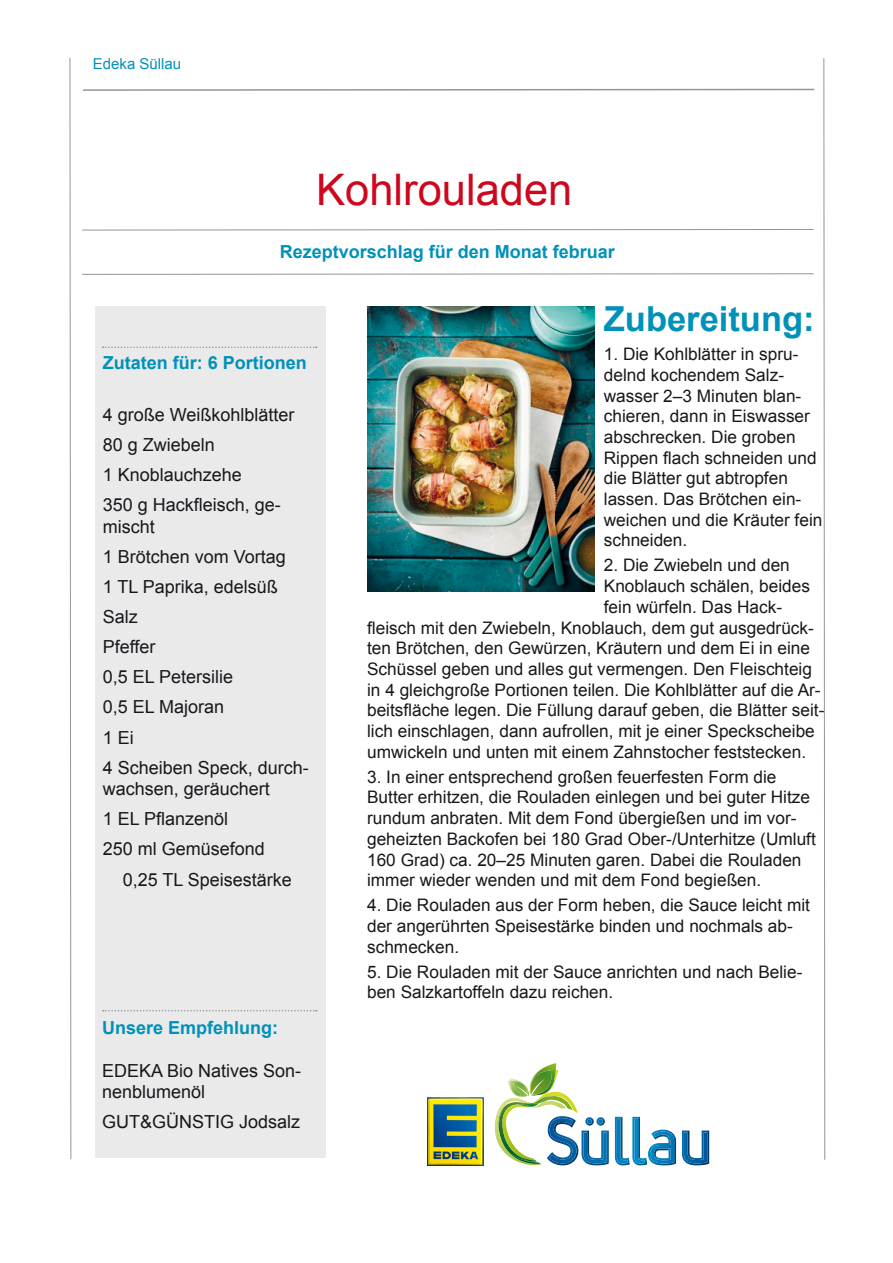
<style>
.page{position:relative;width:893px;height:1263px;background:#fff}
.page>*{position:absolute;margin:0;border:0;box-sizing:border-box;transform-origin:0 0}
.t1{font:43.5px "Arial";color:#cd071e}
.t2{font:700 34.5px "Arial";color:#0091b9}
.t3{font:18px/30.2px "Arial";color:#1a171c}
.t4{font:700 18px "Arial";color:#0091b9}
.t5{font:17.25px/20.7px "Arial";color:#1a171c}
.t6{font:15px "Arial";color:#0091b9}
</style>
<div class="page">
<div style="left:96px;top:306px;width:230px;height:852px;background:#eaeaeb"></div>
<svg style="left:70px;top:58px;width:1px;height:1101px"></svg>
<svg style="left:823px;top:58px;width:2px;height:1102px"></svg>
<svg style="left:82px;top:273px;width:732px;height:2px"></svg>
<svg style="left:82px;top:229px;width:732px;height:1px"></svg>
<svg style="left:83px;top:88px;width:732px;height:3px"></svg>
<svg style="left:103px;top:346px;width:214px;height:2px"></svg>
<img style="left:632px;top:1117px;width:15px;height:48px">
<img style="left:615px;top:1117px;width:15px;height:48px">
<img style="left:553px;top:1163px;width:19px;height:2px">
<img style="left:686px;top:1130px;width:23px;height:35px">
<img style="left:652px;top:1163px;width:24px;height:2px">
<img style="left:586px;top:1163px;width:23px;height:2px">
<img style="left:666px;top:1130px;width:36px;height:33px">
<img style="left:550px;top:1118px;width:116px;height:45px">
<img style="left:654px;top:1148px;width:16px;height:12px">
<img style="left:587px;top:1119px;width:16px;height:4px">
<img style="left:556px;top:1070px;width:2px;height:22px">
<img style="left:552px;top:1063px;width:4px;height:7px">
<img style="left:552px;top:1070px;width:4px;height:22px">
<img style="left:540px;top:1064px;width:12px;height:6px">
<img style="left:532px;top:1070px;width:20px;height:22px">
<svg style="left:509px;top:1078px;width:36px;height:18px"></svg>
<img style="left:513px;top:1096px;width:59px;height:65px">
<img style="left:531px;top:1092px;width:46px;height:21px">
<img style="left:495px;top:1098px;width:18px;height:35px">
<img style="left:499px;top:1103px;width:42px;height:61px">
<img style="left:532px;top:1101px;width:34px;height:7px">
<img style="left:525px;top:1103px;width:14px;height:4px">
<img style="left:428px;top:1097px;width:56px;height:68px">
<svg style="left:103px;top:1010px;width:214px;height:1px"></svg>
<img style="left:367px;top:306px;width:228px;height:285px">
<p class="t6" style="left:93px;top:54px;width:90px">Edeka Süllau</p>
<h1 class="t1" style="left:316px;top:162px;width:258px">Kohlrouladen</h1>
<p class="t4" style="left:280px;top:240px;width:337px">Rezeptvorschlag für den Monat februar</p>
<p class="t4" style="left:103px;top:351px;width:206px">Zutaten für: 6 Portionen</p>
<p class="t3" style="left:103px;top:400px;width:193px">4 große Weißkohlblätter<br>80 g Zwiebeln<br>1 Knoblauchzehe<br>350 g Hackfleisch, ge-</p>
<p class="t3" style="left:103px;top:512px;width:208px">mischt<br>1 Brötchen vom Vortag<br>1 TL Paprika, edelsüß<br>Salz<br>Pfeffer<br>0,5 EL Petersilie<br>0,5 EL Majoran<br>1 Ei<br>4 Scheiben Speck, durch-</p>
<p class="t3" style="left:103px;top:774px;width:169px">wachsen, geräuchert</p>
<p class="t3" style="left:103px;top:804px;width:127px">1 EL Pflanzenöl</p>
<p class="t3" style="left:103px;top:834px;width:164px">250 ml Gemüsefond</p>
<p class="t3" style="left:123px;top:864px;width:171px">0,25 TL Speisestärke</p>
<p class="t4" style="left:102px;top:1015px;width:178px">Unsere Empfehlung:</p>
<p class="t3" style="left:102px;top:1060px;width:201px;line-height:21.6px">EDEKA Bio Natives Son&shy;nenblumenöl</p>
<p class="t3" style="left:102px;top:1107px;width:200px">GUT&amp;GÜNSTIG Jodsalz</p>
<h2 class="t2" style="left:604px;top:296px;width:212px">Zubereitung:</h2>
<p class="t5" style="left:604px;top:344px;width:220px">1. Die Kohlblätter in spru&shy;delnd kochendem Salz&shy;wasser 2–3 Minuten blan&shy;chieren, dann in Eiswasser abschrecken. Die groben<br>Rippen flach schneiden und die Blätter gut abtropfen lassen. Das Brötchen ein&shy;weichen und die Kräuter fein schneiden.</p>
<p class="t5" style="left:604px;top:555px;width:188px">2. Die Zwiebeln und den</p>
<p class="t5" style="left:604px;top:576px;width:208px">Knoblauch schälen, beides</p>
<p class="t5" style="left:604px;top:597px;width:180px">fein würfeln. Das Hack-</p>
<p class="t5" style="left:367px;top:617px;width:448px">fleisch mit den Zwiebeln, Knoblauch, dem gut ausgedrück-</p>
<p class="t5" style="left:367px;top:638px;width:444px">ten Brötchen, den Gewürzen, Kräutern und dem Ei in eine</p>
<p class="t5" style="left:367px;top:659px;width:446px">Schüssel geben und alles gut vermengen. Den Fleischteig</p>
<p class="t5" style="left:367px;top:679px;width:455px">in 4 gleichgroße Portionen teilen. Die Kohlblätter auf die Ar-</p>
<p class="t5" style="left:367px;top:700px;width:459px">beitsfläche legen. Die Füllung darauf geben, die Blätter seit-</p>
<p class="t5" style="left:367px;top:721px;width:449px">lich einschlagen, dann aufrollen, mit je einer Speckscheibe</p>
<p class="t5" style="left:367px;top:741px;width:441px">umwickeln und unten mit einem Zahnstocher feststecken.</p>
<p class="t5" style="left:367px;top:766px;width:450px">3. In einer entsprechend großen feuerfesten Form die Butter erhitzen, die Rouladen einlegen und bei guter Hitze rundum anbraten. Mit dem Fond übergießen und im vor&shy;geheizten Backofen bei 180 Grad Ober-/Unterhitze (Umluft 160 Grad) ca. 20–25 Minuten garen. Dabei die Rouladen immer wieder wenden und mit dem Fond begießen.</p>
<p class="t5" style="left:367px;top:895px;width:444px">4. Die Rouladen aus der Form heben, die Sauce leicht mit der angerührten Speisestärke binden und nochmals ab&shy;schmecken.</p>
<p class="t5" style="left:367px;top:961px;width:437px">5. Die Rouladen mit der Sauce anrichten und nach Belie&shy;ben Salzkartoffeln dazu reichen.</p>
</div>
